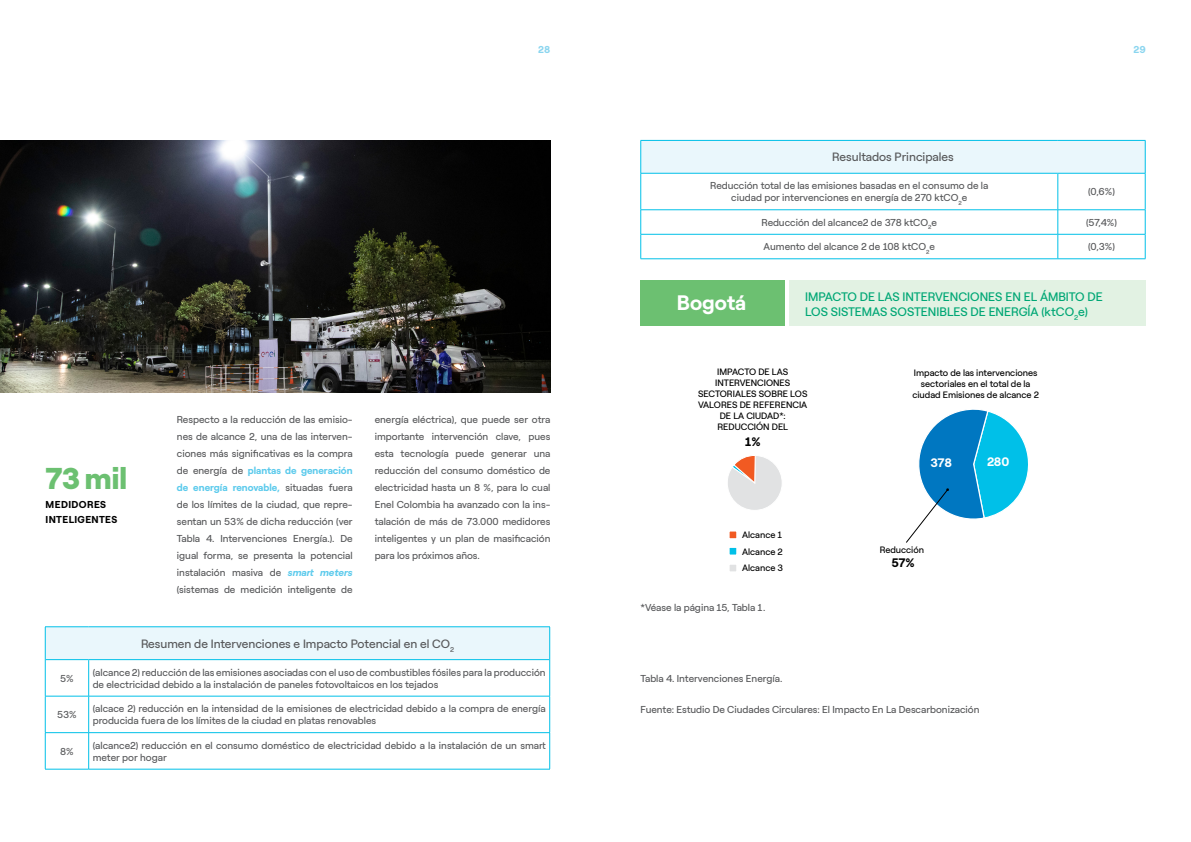
<style>
.page{position:relative;width:1191px;height:842px;background:#fff}
.page>*{position:absolute;margin:0;border:0;box-sizing:border-box;transform-origin:0 0}
._40_40_Left{font:900 30px "Roobert ENEL";color:#6cc071}
.t1{font:700 20.9px "Roobert ENEL";color:#fff}
.t2{font:12.3px/14.7px "Roobert ENEL";color:#00a775}
.t3{font:700 12.3px "Roobert ENEL";letter-spacing:-.015em;color:#fff}
.t4{font:700 12.3px "Roobert ENEL";color:#000}
.general{font:12px "Roobert ENEL";color:#58595b}
.general-2{font:10px/17px "Roobert ENEL";color:#58595b;text-align:justify}
.texto_general_tabla{font:10px/12px "Roobert ENEL";color:#58595b}
._10_12_Left{font:700 10px/15px "Roobert ENEL";letter-spacing:.035em;color:#000}
.t5{font:700 10px "Roobert ENEL";color:#8ad5ef}
.t6{font:9.2px/11px "Roobert ENEL";color:#000;text-align:center}
.s1{font-weight:700;color:#5bcaec}
.s2{font-weight:700;font-style:italic;color:#5bcaec}
</style>
<div class="page">
<div style="left:45px;top:627px;width:505px;height:33px;background:#eaf7fc"></div>
<hr style="left:45px;top:626px;width:44px;height:1px;background:#00c0e8">
<hr style="left:45px;top:627px;width:1px;height:33px;background:#00c0e8">
<hr style="left:89px;top:626px;width:461px;height:1px;background:#00c0e8">
<hr style="left:549px;top:627px;width:1px;height:33px;background:#00c0e8">
<hr style="left:45px;top:660px;width:1px;height:36px;background:#00c0e8">
<hr style="left:88px;top:660px;width:1px;height:36px;background:#00c0e8">
<hr style="left:549px;top:660px;width:1px;height:36px;background:#00c0e8">
<hr style="left:45px;top:696px;width:44px;height:1px;background:#00c0e8">
<hr style="left:45px;top:696px;width:1px;height:36px;background:#00c0e8">
<hr style="left:89px;top:696px;width:461px;height:1px;background:#00c0e8">
<hr style="left:88px;top:696px;width:1px;height:36px;background:#00c0e8">
<hr style="left:549px;top:696px;width:1px;height:36px;background:#00c0e8">
<hr style="left:45px;top:732px;width:44px;height:1px;background:#00c0e8">
<hr style="left:45px;top:733px;width:1px;height:36px;background:#00c0e8">
<hr style="left:89px;top:732px;width:461px;height:1px;background:#00c0e8">
<hr style="left:88px;top:733px;width:1px;height:36px;background:#00c0e8">
<hr style="left:549px;top:733px;width:1px;height:36px;background:#00c0e8">
<hr style="left:45px;top:769px;width:44px;height:1px;background:#00c0e8">
<hr style="left:89px;top:769px;width:461px;height:1px;background:#00c0e8">
<hr style="left:46px;top:659px;width:43px;height:1px;background:#00c0e8">
<hr style="left:89px;top:659px;width:460px;height:1px;background:#00c0e8">
<div style="left:641px;top:140px;width:504px;height:33px;background:#eaf7fc"></div>
<hr style="left:640px;top:140px;width:417px;height:1px;background:#00c0e8">
<hr style="left:640px;top:141px;width:1px;height:32px;background:#00c0e8">
<hr style="left:1057px;top:140px;width:88px;height:1px;background:#00c0e8">
<hr style="left:1145px;top:141px;width:1px;height:32px;background:#00c0e8">
<hr style="left:640px;top:173px;width:1px;height:36px;background:#00c0e8">
<hr style="left:1057px;top:174px;width:1px;height:35px;background:#00c0e8">
<hr style="left:1145px;top:173px;width:1px;height:36px;background:#00c0e8">
<hr style="left:640px;top:209px;width:417px;height:1px;background:#00c0e8">
<hr style="left:1057px;top:209px;width:88px;height:1px;background:#00c0e8">
<hr style="left:640px;top:234px;width:417px;height:1px;background:#00c0e8">
<svg style="left:640px;top:210px;width:1px;height:49px"></svg>
<hr style="left:1057px;top:234px;width:88px;height:1px;background:#00c0e8">
<svg style="left:1057px;top:210px;width:1px;height:49px"></svg>
<svg style="left:1145px;top:210px;width:1px;height:49px"></svg>
<hr style="left:640px;top:259px;width:417px;height:1px;background:#00c0e8">
<hr style="left:1057px;top:259px;width:88px;height:1px;background:#00c0e8">
<hr style="left:641px;top:173px;width:416px;height:1px;background:#00c0e8">
<hr style="left:1057px;top:173px;width:88px;height:1px;background:#00c0e8">
<div style="left:789px;top:280px;width:357px;height:46px;background:#e2f2e3"></div>
<div style="left:640px;top:280px;width:145px;height:46px;background:#6cc071"></div>
<svg style="left:728px;top:455px;width:54px;height:55px"></svg>
<svg style="left:906px;top:409px;width:122px;height:134px"></svg>
<div style="left:729px;top:531px;width:7px;height:8px;background:#f15a22"></div>
<div style="left:729px;top:531px;width:8px;height:8px;border:1px solid #fff"></div>
<div style="left:729px;top:547px;width:7px;height:8px;background:#00c0e8"></div>
<div style="left:729px;top:547px;width:8px;height:8px;border:1px solid #fff"></div>
<div style="left:729px;top:564px;width:7px;height:8px;background:#e1e2e3"></div>
<div style="left:729px;top:564px;width:8px;height:8px;border:1px solid #fff"></div>
<img style="left:0;top:140px;width:550px;height:253px">
<p class="t5" style="left:538px;top:41px;width:14px">28</p>
<p class="t5" style="left:1133px;top:41px;width:14px">29</p>
<p class="general" style="left:832px;top:148px;width:123px">Resultados Principales</p>
<p class="general-2" style="left:710px;top:179px;width:279px;line-height:12px;text-align:center">Reducción total de las emisiones basadas en el consumo de la ciudad por intervenciones en energía de 270 ktCO<sub>2</sub>e</p>
<p class="general-2" style="left:1088px;top:182px;width:28px">(0,6%)</p>
<p class="general-2" style="left:761px;top:213px;width:177px">Reducción del alcance2 de 378 ktCO<sub>2</sub>e</p>
<p class="general-2" style="left:1086px;top:213px;width:32px">(57,4%)</p>
<p class="general-2" style="left:763px;top:237px;width:173px">Aumento del alcance 2 de 108 ktCO<sub>2</sub>e</p>
<p class="general-2" style="left:1088px;top:237px;width:28px">(0,3%)</p>
<p class="_40_40_Left" style="left:45px;top:454px;width:84px">73 mil</p>
<p class="_10_12_Left" style="left:46px;top:496px;width:73px">MEDIDORES<br>INTELIGENTES</p>
<p class="general-2" style="left:177px;top:410px;width:177px">Respecto a la reducción de las emisio&shy;nes de alcance 2, una de las interven&shy;ciones más significativas es la compra de energía de <span class="s1">plantas de generación de energía renovable,</span> situadas fuera de los límites de la ciudad, que repre&shy;sentan un 53% de dicha reducción (ver Tabla 4. Intervenciones Energía.). De igual forma, se presenta la potencial instalación masiva de <span class="s2">smart meters </span>(sistemas de medición inteligente de</p>
<p class="general-2" style="left:375px;top:410px;width:177px">energía eléctrica), que puede ser otra importante intervención clave, pues esta tecnología puede generar una reducción del consumo doméstico de electricidad hasta un 8 %, para lo cual Enel Colombia ha avanzado con la ins&shy;talación de más de 73.000 medidores inteligentes y un plan de masificación para los próximos años.</p>
<p class="general" style="left:141px;top:634px;width:314px">Resumen de Intervenciones e Impacto Potencial en el CO<sub>2</sub></p>
<p class="general-2" style="left:60px;top:669px;width:15px">5%</p>
<p class="texto_general_tabla" style="left:93px;top:665px;width:454px">(alcance 2) reducción de las emisiones asociadas con el uso de combustibles fósiles para la producción de electricidad debido a la instalación de paneles fotovoltaicos en los tejados</p>
<p class="general-2" style="left:57px;top:705px;width:21px">53%</p>
<p class="general-2" style="left:93px;top:702px;width:454px;line-height:12px">(alcace 2) reducción en la intensidad de la emisiones de electricidad debido a la compra de energía producida fuera de los límites de la ciudad en platas renovables</p>
<p class="general-2" style="left:60px;top:742px;width:15px">8%</p>
<p class="general-2" style="left:93px;top:738px;width:454px;line-height:12px">(alcance2) reducción en el consumo doméstico de electricidad debido a la instalación de un smart meter por hogar</p>
<p class="t1" style="left:677px;top:287px;width:71px">Bogotá</p>
<p class="t2" style="left:805px;top:288px;width:299px">IMPACTO DE LAS INTERVENCIONES EN EL ÁMBITO DE<br>LOS SISTEMAS SOSTENIBLES DE ENERGÍA (ktCO<sub>2</sub>e)</p>
<p class="t6" style="left:698px;top:365px;width:111px">IMPACTO DE LAS<br>INTERVENCIONES<br>SECTORIALES SOBRE LOS<br>VALORES DE REFERENCIA<br>DE LA CIUDAD*:<br>REDUCCIÓN DEL</p>
<p class="t4" style="left:744px;top:432px;width:18px">1%</p>
<p class="t6" style="left:742px;top:526px;width:43px;line-height:16.3px;text-align:justify">Alcance 1<br>Alcance 2<br>Alcance 3</p>
<p class="general-2" style="left:640px;top:598px;width:126px">*Véase la página 15, Tabla 1.</p>
<p class="t6" style="left:912px;top:367px;width:128px">Impacto de las intervenciones sectoriales en el total de la ciudad Emisiones de alcance 2</p>
<p class="t3" style="left:930px;top:453px;width:23px">378</p>
<p class="t3" style="left:987px;top:452px;width:24px">280</p>
<p class="t6" style="left:880px;top:544px;width:46px">Reducción</p>
<p class="t4" style="left:891px;top:553px;width:25px">57%</p>
<p class="general-2" style="left:640px;top:669px;width:143px">Tabla 4. Intervenciones Energía.</p>
<p class="general-2" style="left:640px;top:700px;width:340px">Fuente: Estudio De Ciudades Circulares: El Impacto En La Descarbonización</p>
</div>
